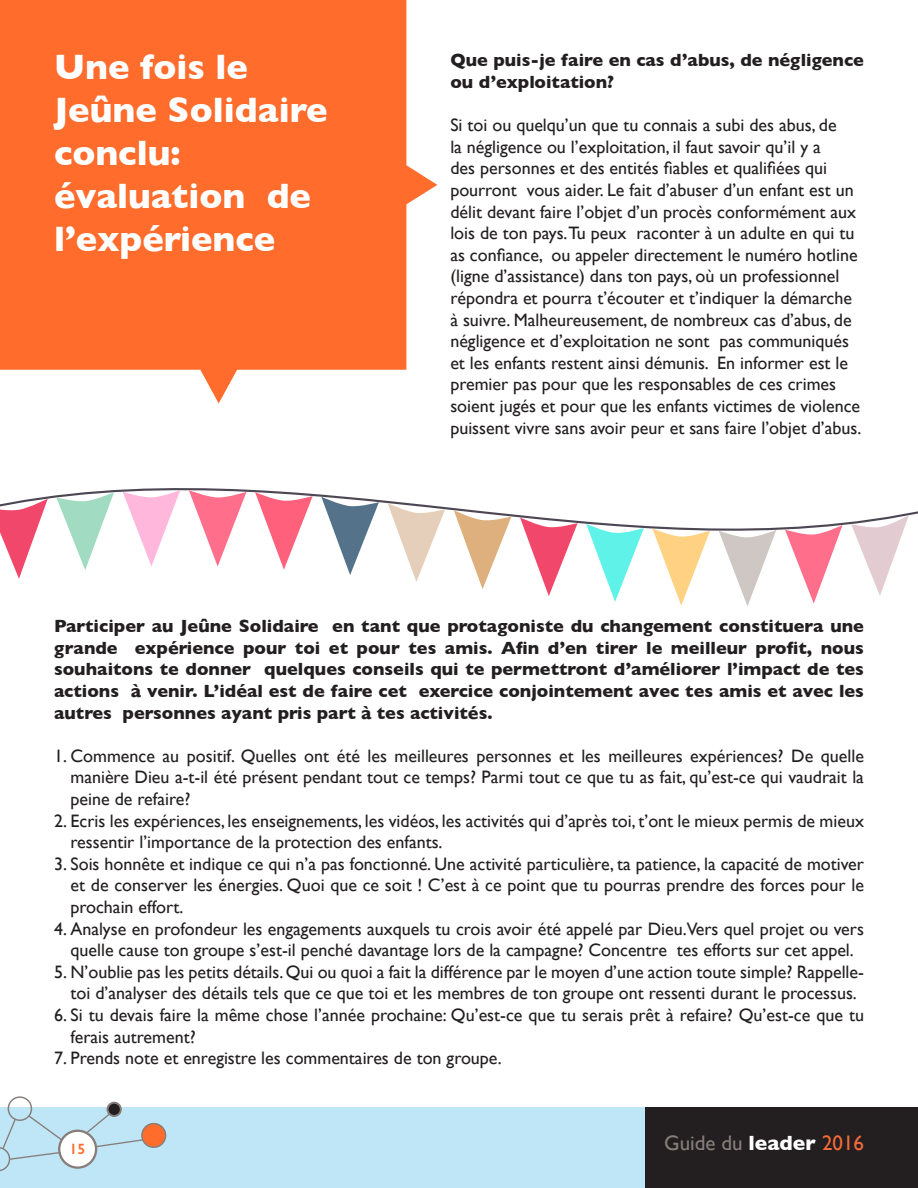
<style>
.page{position:relative;width:918px;height:1188px;background:#fff}
.page>*{position:absolute;margin:0;border:0;box-sizing:border-box;transform-origin:0 0}
.t1{font:700 36px/43.2px "Gill Sans";color:#fff}
.t2{font:21px "Gill Sans";color:#877e7a}
.t3{font:18px/21.6px "Gill Sans";color:#231f20}
.t4{font:700 18px/21.6px "Gill Sans";color:#231f20;text-align:justify}
.t5{font:600 15px "Gill Sans";color:#ff6c2c}
.s1{font-weight:700;color:#fff}
.s2{color:#f36b38}
</style>
<div class="page">
<div style="left:0;top:1107px;width:645px;height:81px;background:#bee6f6"></div>
<div style="left:645px;top:1107px;width:273px;height:81px;background:#231f20"></div>
<svg style="left:0;top:1096px;width:166px;height:75px"></svg>
<svg style="left:0;top:0;width:437px;height:403px;background:#ff8049"></svg>
<svg style="left:31px;top:488px;width:887px;height:43px"></svg>
<svg style="left:0;top:499px;width:48px;height:80px"></svg>
<svg style="left:56px;top:492px;width:58px;height:78px"></svg>
<svg style="left:123px;top:490px;width:57px;height:76px"></svg>
<svg style="left:189px;top:490px;width:58px;height:77px"></svg>
<svg style="left:255px;top:492px;width:58px;height:78px"></svg>
<svg style="left:321px;top:497px;width:58px;height:78px"></svg>
<svg style="left:388px;top:503px;width:57px;height:79px"></svg>
<svg style="left:454px;top:510px;width:57px;height:79px"></svg>
<svg style="left:520px;top:517px;width:58px;height:79px"></svg>
<svg style="left:586px;top:524px;width:58px;height:78px"></svg>
<svg style="left:652px;top:528px;width:58px;height:78px"></svg>
<svg style="left:719px;top:530px;width:57px;height:76px"></svg>
<svg style="left:785px;top:525px;width:58px;height:79px"></svg>
<svg style="left:851px;top:515px;width:58px;height:81px"></svg>
<p class="t1" style="left:54px;top:44px;width:275px">Une fois le<br>Jeûne Solidaire conclu: évaluation de l’expérience</p>
<p class="t4" style="left:450px;top:49px;width:415px">Que puis-je faire en cas d’abus, de négligence ou d’exploitation?</p>
<p class="t3" style="left:450px;top:114px;width:413px">Si toi ou quelqu’un que tu connais a subi des abus, de<br>la négligence ou l’exploitation, il faut savoir qu’il y a<br>des personnes et des entités fiables et qualifiées qui pourront vous aider. Le fait d’abuser d’un enfant est un délit devant faire l’objet d’un procès conformément aux lois de ton pays.Tu peux raconter à un adulte en qui tu as confiance, ou appeler directement le numéro hotline (ligne d’assistance) dans ton pays, où un professionnel répondra et pourra t’écouter et t’indiquer la démarche à suivre. Malheureusement, de nombreux cas d’abus, de négligence et d’exploitation ne sont pas communiqués et les enfants restent ainsi démunis. En informer est le premier pas pour que les responsables de ces crimes soient jugés et pour que les enfants victimes de violence puissent vivre sans avoir peur et sans faire l’objet d’abus.</p>
<p class="t4" style="left:54px;top:615px;width:811px">Participer au Jeûne Solidaire en tant que protagoniste du changement constituera une grande expérience pour toi et pour tes amis. Afin d’en tirer le meilleur profit, nous souhaitons te donner quelques conseils qui te permettront d’améliorer l’impact de tes actions à venir. L’idéal est de faire cet exercice conjointement avec tes amis et avec les autres personnes ayant pris part à tes activités.</p>
<p class="t3" style="left:70px;top:745px;width:795px;text-align:justify;text-indent:-16px">1. Commence au positif. Quelles ont été les meilleures personnes et les meilleures expériences? De quelle manière Dieu a-t-il été présent pendant tout ce temps? Parmi tout ce que tu as fait, qu’est-ce qui vaudrait la peine de refaire?</p>
<p class="t3" style="left:70px;top:810px;width:795px;text-indent:-16px">2. Ecris les expériences, les enseignements, les vidéos, les activités qui d’après toi, t’ont le mieux permis de mieux ressentir l’importance de la protection des enfants.</p>
<p class="t3" style="left:70px;top:853px;width:795px;text-align:justify;text-indent:-16px">3. Sois honnête et indique ce qui n’a pas fonctionné. Une activité particulière, ta patience, la capacité de motiver et de conserver les énergies. Quoi que ce soit ! C’est à ce point que tu pourras prendre des forces pour le prochain effort.</p>
<p class="t3" style="left:54px;top:918px;width:812px;text-align:center">4. Analyse en profondeur les engagements auxquels tu crois avoir été appelé par Dieu.Vers quel projet ou vers quelle cause ton groupe s’est-il penché davantage lors de la campagne? Concentre tes efforts sur cet appel.</p>
<p class="t3" style="left:54px;top:961px;width:811px;text-align:center">5. N’oublie pas les petits détails. Qui ou quoi a fait la différence par le moyen d’une action toute simple? Rappelle&shy;toi d’analyser des détails tels que ce que toi et les membres de ton groupe ont ressenti durant le processus.</p>
<p class="t3" style="left:70px;top:1004px;width:795px;text-indent:-16px">6. Si tu devais faire la même chose l’année prochaine: Qu’est-ce que tu serais prêt à refaire? Qu’est-ce que tu ferais autrement?</p>
<p class="t3" style="left:54px;top:1047px;width:449px">7. Prends note et enregistre les commentaires de ton groupe.</p>
<p class="t5" style="left:70px;top:1140px;width:17px">15</p>
<p class="t2" style="left:664px;top:1131px;width:201px">Guide du <span class="s1">leader</span> <span class="s2">2016</span></p>
</div>
